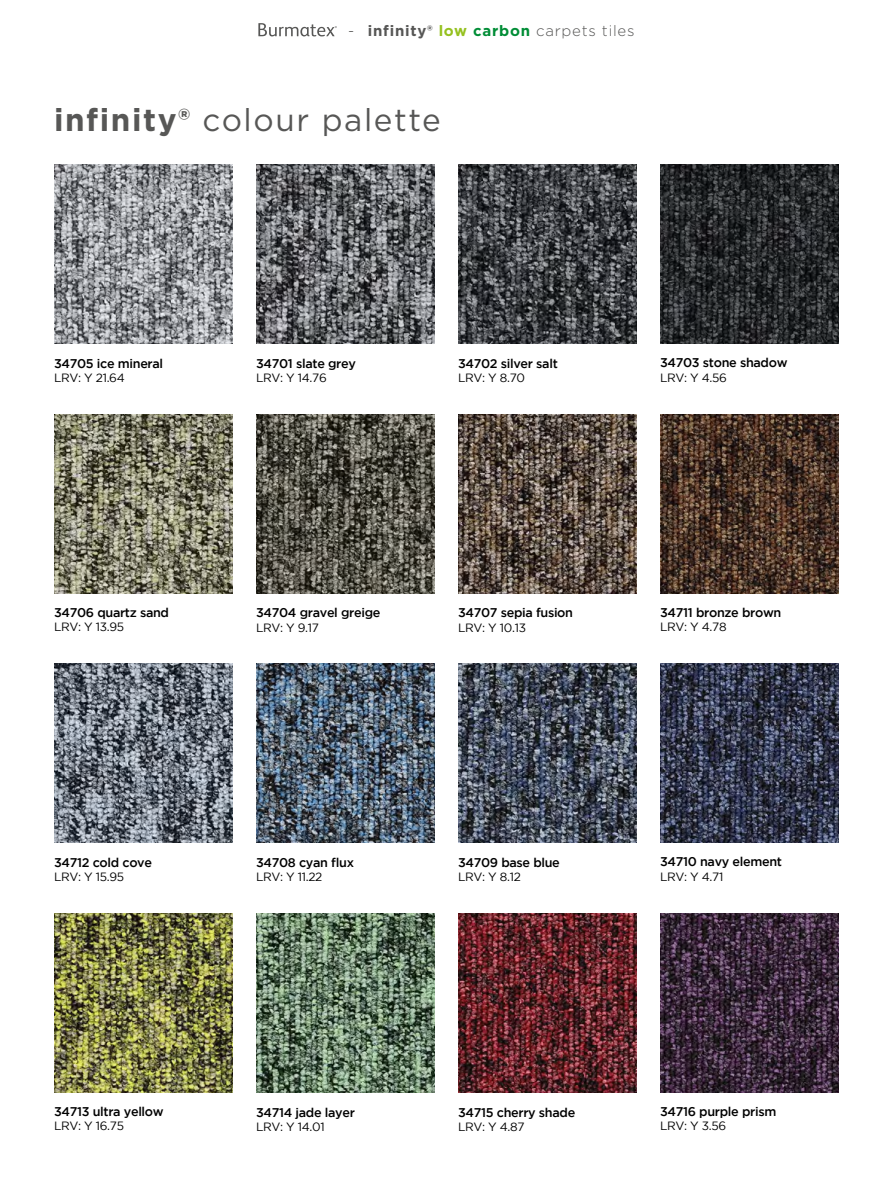
<style>
.page{position:relative;width:893px;height:1191px;background:#fff}
.page>*{position:absolute;margin:0;border:0;box-sizing:border-box;transform-origin:0 0}
.t1{font:31.5px "Gotham";letter-spacing:.05em;color:#575756}
.t2{font:300 15px "Gotham";letter-spacing:.05em;color:#575756}
.t3{font:500 12.6px "Gotham";letter-spacing:-.025em;color:#000}
.t4{font:12px "Gotham";letter-spacing:-.025em;color:#000}
.s1{font-weight:700}
.s2{font-weight:700;color:#95c11f}
.s3{font-weight:700;color:#008d36}
</style>
<div class="page">
<img style="left:54px;top:165px;width:179px;height:179px">
<img style="left:54px;top:414px;width:179px;height:179px">
<img style="left:256px;top:165px;width:179px;height:179px">
<img style="left:256px;top:414px;width:179px;height:179px">
<img style="left:458px;top:414px;width:179px;height:179px">
<img style="left:458px;top:165px;width:179px;height:179px">
<img style="left:660px;top:165px;width:179px;height:179px">
<img style="left:660px;top:414px;width:179px;height:179px">
<img style="left:54px;top:664px;width:179px;height:178px">
<img style="left:54px;top:913px;width:179px;height:179px">
<img style="left:256px;top:664px;width:179px;height:178px">
<img style="left:256px;top:913px;width:179px;height:179px">
<img style="left:458px;top:664px;width:179px;height:178px">
<img style="left:458px;top:913px;width:179px;height:179px">
<img style="left:660px;top:664px;width:179px;height:178px">
<img style="left:660px;top:913px;width:179px;height:179px">
<svg style="left:258px;top:23px;width:79px;height:13px"></svg>
<p class="t2" style="left:348px;top:22px;width:288px">- <span class="s1">infinity®</span> <span class="s2">low</span> <span class="s3">carbon</span> carpets tiles</p>
<h1 class="t1" style="left:54px;top:100px;width:388px"><span class="s1">infinity®</span> colour palette</h1>
<p class="t3" style="left:54px;top:356px;width:111px">34705 ice mineral</p>
<p class="t4" style="left:54px;top:371px;width:72px">LRV: Y 21.64</p>
<p class="t3" style="left:256px;top:356px;width:101px">34701 slate grey</p>
<p class="t4" style="left:256px;top:371px;width:72px">LRV: Y 14.76</p>
<p class="t3" style="left:458px;top:356px;width:101px">34702 silver salt</p>
<p class="t4" style="left:458px;top:371px;width:69px">LRV: Y 8.70</p>
<p class="t3" style="left:660px;top:356px;width:129px">34703 stone shadow</p>
<p class="t4" style="left:660px;top:370px;width:68px">LRV: Y 4.56</p>
<p class="t3" style="left:54px;top:605px;width:117px">34706 quartz sand</p>
<p class="t4" style="left:54px;top:620px;width:72px">LRV: Y 13.95</p>
<p class="t3" style="left:256px;top:606px;width:126px">34704 gravel greige</p>
<p class="t4" style="left:256px;top:621px;width:65px">LRV: Y 9.17</p>
<p class="t3" style="left:458px;top:606px;width:117px">34707 sepia fusion</p>
<p class="t4" style="left:458px;top:621px;width:70px">LRV: Y 10.13</p>
<p class="t3" style="left:660px;top:605px;width:123px">34711 bronze brown</p>
<p class="t4" style="left:660px;top:620px;width:68px">LRV: Y 4.78</p>
<p class="t3" style="left:54px;top:855px;width:100px">34712 cold cove</p>
<p class="t4" style="left:54px;top:870px;width:72px">LRV: Y 15.95</p>
<p class="t3" style="left:256px;top:855px;width:100px">34708 cyan flux</p>
<p class="t4" style="left:256px;top:870px;width:68px">LRV: Y 11.22</p>
<p class="t3" style="left:458px;top:855px;width:103px">34709 base blue</p>
<p class="t4" style="left:458px;top:870px;width:64px">LRV: Y 8.12</p>
<p class="t3" style="left:660px;top:854px;width:124px">34710 navy element</p>
<p class="t4" style="left:660px;top:869px;width:65px">LRV: Y 4.71</p>
<p class="t3" style="left:54px;top:1104px;width:111px">34713 ultra yellow</p>
<p class="t4" style="left:54px;top:1119px;width:72px">LRV: Y 16.75</p>
<p class="t3" style="left:256px;top:1105px;width:100px">34714 jade layer</p>
<p class="t4" style="left:256px;top:1119px;width:70px">LRV: Y 14.01</p>
<p class="t3" style="left:458px;top:1105px;width:119px">34715 cherry shade</p>
<p class="t4" style="left:458px;top:1119px;width:68px">LRV: Y 4.87</p>
<p class="t3" style="left:660px;top:1104px;width:118px">34716 purple prism</p>
<p class="t4" style="left:660px;top:1119px;width:68px">LRV: Y 3.56</p>
</div>
